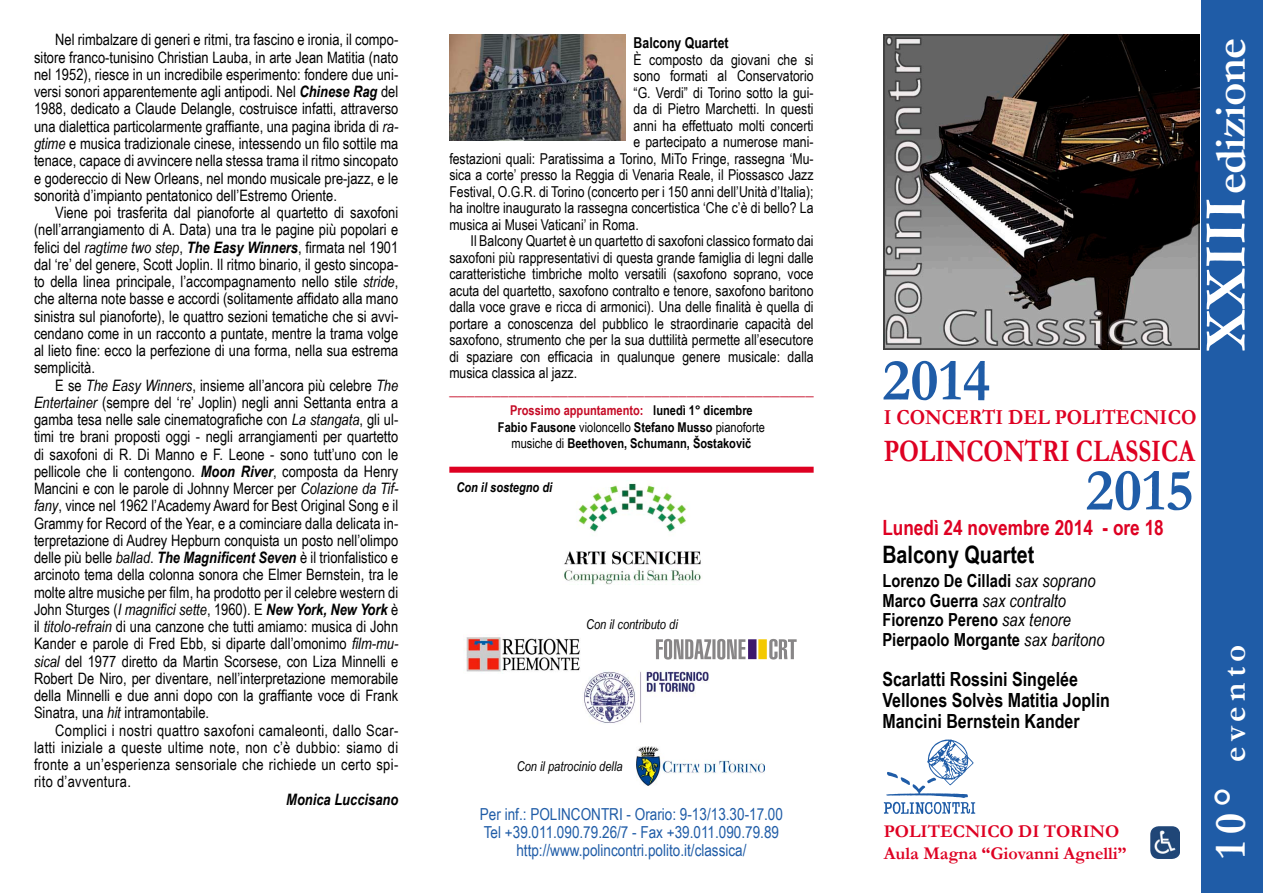
<style>
.page{position:relative;width:1263px;height:893px;background:#fff}
.page>*{position:absolute;margin:0;border:0;box-sizing:border-box;transform-origin:0 0}
.t1{font:700 60px "Garamond";color:#1f5ca7}
.t2{font:700 45px "Garamond";letter-spacing:-.02em;color:#fff}
.t3{font:700 33px "Garamond";letter-spacing:.16em;color:#fff}
.t4{font:700 31.5px "Garamond";color:#de0022;scale:.8 1}
.t5{font:700 24px "Arial Narrow";color:#000}
.t6{font:700 21.45px "Garamond";color:#de0022;scale:.91 1}
.t7{font:700 21px "Arial Narrow";color:#de0022}
.t8{font:700 19.5px/21px "Arial Narrow";color:#000}
.t9{font:700 18px/19.5px "Arial Narrow";color:#000}
.t10{font:700 18px/21.6px "Garamond";color:#de0022}
.t11{font:700 18px "Arial Narrow";color:#c50a25}
.t12{font:16.5px/18px "Arial Narrow";color:#1f5ca7;text-align:center}
.t13{font:15.75px/17.2px "Arial Narrow";color:#000;text-align:justify}
.t14{font:italic 700 15.75px "Arial Narrow";color:#000}
.t15{font:15px "Arial Narrow";color:#000}
.t16{font:700 15px "Arial Narrow";color:#000}
.t17{font:700 13.5px/16.5px "Arial Narrow";color:#000;text-align:center}
.t18{font:italic 13.5px "Arial Narrow";color:#000}
.t19{font:italic 700 13.5px "Arial Narrow";color:#000}
.s1{font-weight:700;font-style:italic}
.s2{font-style:italic}
.s3{color:#c50a25}
.s4{font-weight:400}
.s5{font-weight:400;font-style:italic}
.s6{font-size:60px}
.s7{font-size:45px}
</style>
<div class="page">
<div style="left:1201px;top:0;width:62px;height:893px;background:#1f5ca7"></div>
<img style="left:884px;top:739px;width:91px;height:75px">
<img style="left:884px;top:34px;width:315px;height:316px">
<div style="left:449px;top:467px;width:365px;height:6px;background:#de0022"></div>
<img style="left:1150px;top:826px;width:30px;height:33px">
<img style="left:464px;top:637px;width:116px;height:37px">
<img style="left:584px;top:671px;width:125px;height:52px">
<img style="left:564px;top:483px;width:137px;height:102px">
<img style="left:636px;top:746px;width:128px;height:39px">
<svg style="left:656px;top:639px;width:141px;height:21px"></svg>
<img style="left:449px;top:34px;width:176px;height:106px">
<p class="t13" style="left:34px;top:31px;width:366px;text-indent:21px">Nel rimbalzare di generi e ritmi, tra fascino e ironia, il compo&shy;sitore franco-tunisino Christian Lauba, in arte Jean Matitia (nato nel 1952), riesce in un incredibile esperimento: fondere due uni&shy;versi sonori apparentemente agli antipodi. Nel <span class="s1">Chinese Rag</span> del 1988, dedicato a Claude Delangle, costruisce infatti, attraverso una dialettica particolarmente graffiante, una pagina ibrida di <span class="s2">ra&shy;gtime</span> e musica tradizionale cinese, intessendo un filo sottile ma tenace, capace di avvincere nella stessa trama il ritmo sincopato e godereccio di New Orleans, nel mondo musicale pre-jazz, e le sonorità d’impianto pentatonico dell’Estremo Oriente.</p>
<p class="t13" style="left:34px;top:203px;width:366px;text-indent:21px">Viene poi trasferita dal pianoforte al quartetto di saxofoni (nell’arrangiamento di A. Data) una tra le pagine più popolari e felici del <span class="s2">ragtime two step</span>, <span class="s1">The Easy Winners</span>, firmata nel 1901 dal ‘re’ del genere, Scott Joplin. Il ritmo binario, il gesto sincopa&shy;to della linea principale, l’accompagnamento nello stile <span class="s2">stride</span>, che alterna note basse e accordi (solitamente affidato alla mano sinistra sul pianoforte), le quattro sezioni tematiche che si avvi&shy;cendano come in un racconto a puntate, mentre la trama volge al lieto fine: ecco la perfezione di una forma, nella sua estrema semplicità.</p>
<p class="t13" style="left:34px;top:376px;width:366px;text-indent:21px">E se <span class="s2">The Easy Winners</span>, insieme all’ancora più celebre <span class="s2">The Entertainer</span> (sempre del ‘re’ Joplin) negli anni Settanta entra a gamba tesa nelle sale cinematografiche con <span class="s2">La stangata</span>, gli ul&shy;timi tre brani proposti oggi - negli arrangiamenti per quartetto di saxofoni di R. Di Manno e F. Leone - sono tutt’uno con le pellicole che li contengono. <span class="s1">Moon River</span>, composta da Henry Mancini e con le parole di Johnny Mercer per <span class="s2">Colazione da Tif&shy;fany</span>, vince nel 1962 l’Academy Award for Best Original Song e il Grammy for Record of the Year, e a cominciare dalla delicata in&shy;terpretazione di Audrey Hepburn conquista un posto nell’olimpo delle più belle <span class="s2">ballad</span>. <span class="s1">The Magnificent Seven</span> è il trionfalistico e arcinoto tema della colonna sonora che Elmer Bernstein, tra le molte altre musiche per film, ha prodotto per il celebre western di John Sturges (<span class="s2">I magnifici sette</span>, 1960). E <span class="s1">New York, New York</span> è il <span class="s2">titolo-refrain</span> di una canzone che tutti amiamo: musica di John Kander e parole di Fred Ebb, si diparte dall’omonimo <span class="s2">film-mu&shy;sical</span> del 1977 diretto da Martin Scorsese, con Liza Minnelli e Robert De Niro, per diventare, nell’interpretazione memorabile della Minnelli e due anni dopo con la graffiante voce di Frank Sinatra, una <span class="s2">hit</span> intramontabile.</p>
<p class="t13" style="left:34px;top:721px;width:366px;text-indent:21px">Complici i nostri quattro saxofoni camaleonti, dallo Scar&shy;latti iniziale a queste ultime note, non c’è dubbio: siamo di fronte a un’esperienza sensoriale che richiede un certo spi&shy;rito d’avventura.</p>
<p class="t14" style="left:286px;top:788px;width:113px">Monica Luccisano</p>
<p class="t16" style="left:634px;top:31px;width:97px">Balcony Quartet</p>
<p class="t15" style="left:634px;top:48px;width:182px">È composto da giovani che si</p>
<p class="t15" style="left:634px;top:65px;width:182px">sono formati al Conservatorio</p>
<p class="t15" style="left:634px;top:81px;width:182px">“G. Verdi” di Torino sotto la gui-</p>
<p class="t15" style="left:634px;top:98px;width:181px">da di Pietro Marchetti. In questi</p>
<p class="t15" style="left:634px;top:114px;width:181px">anni ha effettuato molti concerti</p>
<p class="t15" style="left:634px;top:131px;width:182px">e partecipato a numerose mani-</p>
<p class="t15" style="left:449px;top:147px;width:366px">festazioni quali: Paratissima a Torino, MiTo Fringe, rassegna ‘Mu-</p>
<p class="t15" style="left:449px;top:164px;width:366px">sica a corte’ presso la Reggia di Venaria Reale, il Piossasco Jazz</p>
<p class="t15" style="left:449px;top:180px;width:366px">Festival, O.G.R. di Torino (concerto per i 150 anni dell’Unità d’Italia);</p>
<p class="t15" style="left:449px;top:197px;width:366px">ha inoltre inaugurato la rassegna concertistica ‘Che c’è di bello? La</p>
<p class="t15" style="left:449px;top:213px;width:191px">musica ai Musei Vaticani’ in Roma.</p>
<p class="t15" style="left:471px;top:230px;width:344px">Il Balcony Quartet è un quartetto di saxofoni classico formato dai</p>
<p class="t15" style="left:449px;top:246px;width:366px">saxofoni più rappresentativi di questa grande famiglia di legni dalle</p>
<p class="t15" style="left:449px;top:263px;width:366px">caratteristiche timbriche molto versatili (saxofono soprano, voce</p>
<p class="t15" style="left:449px;top:279px;width:366px">acuta del quartetto, saxofono contralto e tenore, saxofono baritono</p>
<p class="t15" style="left:449px;top:296px;width:366px">dalla voce grave e ricca di armonici). Una delle finalità è quella di</p>
<p class="t15" style="left:449px;top:312px;width:366px">portare a conoscenza del pubblico le straordinarie capacità del</p>
<p class="t15" style="left:449px;top:329px;width:366px">saxofono, strumento che per la sua duttilità permette all’esecutore</p>
<p class="t15" style="left:449px;top:345px;width:366px">di spaziare con efficacia in qualunque genere musicale: dalla</p>
<p class="t15" style="left:449px;top:362px;width:129px">musica classica al jazz.</p>
<p class="t11" style="left:449px;top:375px;width:366px">___________________________________________</p>
<p class="t17" style="left:498px;top:402px;width:269px"><span class="s3">Prossimo appuntamento:</span> lunedì 1° dicembre<br>Fabio Fausone <span class="s4">violoncello</span> Stefano Musso <span class="s4">pianoforte musiche di</span> Beethoven, Schumann, Šostakovič</p>
<p class="t19" style="left:456px;top:477px;width:97px">Con il sostegno di</p>
<p class="t18" style="left:586px;top:614px;width:93px">Con il contributo di</p>
<p class="t18" style="left:517px;top:756px;width:107px">Con il patrocinio della</p>
<p class="t12" style="left:480px;top:805px;width:305px">Per inf.: POLINCONTRI - Orario: 9-13/13.30-17.00<br>Tel +39.011.090.79.26/7 - Fax +39.011.090.79.89 http://www.polincontri.polito.it/classica/</p>
<h1 class="t1" style="left:882px;top:340px;width:110px">2014</h1>
<h3 class="t6" style="left:884px;top:403px;width:345px">I CONCERTI DEL POLITECNICO</h3>
<h3 class="t4" style="left:884px;top:429px;width:390px">POLINCONTRI CLASSICA</h3>
<h1 class="t1" style="left:1086px;top:450px;width:110px">2015</h1>
<h3 class="t7" style="left:882px;top:512px;width:283px">Lunedì 24 novembre 2014 - ore 18</h3>
<h3 class="t5" style="left:882px;top:537px;width:154px">Balcony Quartet</h3>
<p class="t9" style="left:882px;top:570px;width:224px">Lorenzo De Cilladi <span class="s5">sax soprano<br></span>Marco Guerra <span class="s5">sax contralto<br></span>Fiorenzo Pereno <span class="s5">sax tenore<br></span>Pierpaolo Morgante <span class="s5">sax baritono</span></p>
<p class="t8" style="left:882px;top:668px;width:229px">Scarlatti Rossini Singelée<br>Vellones Solvès Matitia Joplin<br>Mancini Bernstein Kander</p>
<p class="t10" style="left:884px;top:821px;width:244px">POLITECNICO DI TORINO<br>Aula Magna “Giovanni Agnelli”</p>
<h2 class="t2" style="left:1200px;top:351px;width:314px;rotate:-90deg"><span class="s6">XXIII</span> edizione</h2>
<h3 class="t3" style="left:1212px;top:859px;width:216px;rotate:-90deg"><span class="s7">10°</span> evento</h3>
</div>
